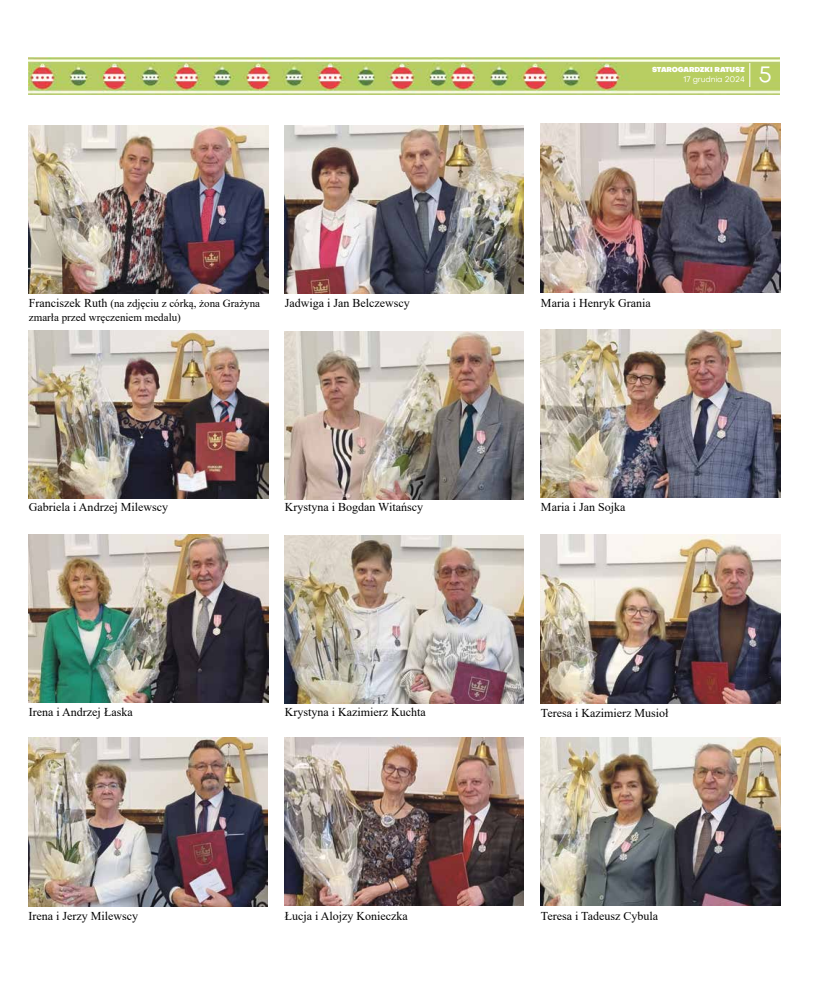
<style>
.page{position:relative;width:820px;height:993px;background:#fff}
.page>*{position:absolute;margin:0;border:0;box-sizing:border-box;transform-origin:0 0}
.t1{font:22px "Objectivity";color:#fff}
.t2{font:12px "Times New Roman";color:#000}
.t3{font:11px/13.2px "Times New Roman";color:#000}
.t4{font:8px "Objectivity";letter-spacing:-.02em;color:#fff}
.t5{font:900 7px "Objectivity";letter-spacing:-.02em;color:#fff}
.s1{font-size:12px}
</style>
<div class="page">
<img style="left:29px;top:57px;width:750px;height:37px">
<svg style="left:749px;top:63px;width:1px;height:24px"></svg>
<img style="left:540px;top:329px;width:240px;height:168px">
<img style="left:29px;top:126px;width:239px;height:168px">
<img style="left:540px;top:534px;width:240px;height:168px">
<img style="left:29px;top:330px;width:239px;height:168px">
<img style="left:540px;top:737px;width:240px;height:167px">
<img style="left:29px;top:534px;width:239px;height:168px">
<img style="left:28px;top:737px;width:239px;height:168px">
<img style="left:284px;top:126px;width:239px;height:168px">
<img style="left:284px;top:331px;width:239px;height:168px">
<img style="left:284px;top:535px;width:239px;height:168px">
<img style="left:284px;top:737px;width:239px;height:168px">
<img style="left:540px;top:124px;width:240px;height:168px">
<p class="t4" style="left:683px;top:73px;width:63px">17 grudnia 2024</p>
<h1 class="t1" style="left:757px;top:60px;width:16px">5</h1>
<p class="t5" style="left:651px;top:64px;width:94px">STAROGARDZKI RATUSZ</p>
<p class="t3" style="left:29px;top:297px;width:232px"><span class="s1">Franciszek Ruth</span> (na zdjęciu z córką, żona Grażyna zmarła przed wręczeniem medalu)</p>
<p class="t2" style="left:284px;top:295px;width:126px">Jadwiga i Jan Belczewscy</p>
<p class="t2" style="left:540px;top:294px;width:111px">Maria i Henryk Grania</p>
<p class="t2" style="left:29px;top:498px;width:140px">Gabriela i Andrzej Milewscy</p>
<p class="t2" style="left:284px;top:498px;width:140px">Krystyna i Bogdan Witańscy</p>
<p class="t2" style="left:540px;top:498px;width:86px">Maria i Jan Sojka</p>
<p class="t2" style="left:29px;top:702px;width:105px">Irena i Andrzej Łaska</p>
<p class="t2" style="left:284px;top:703px;width:142px">Krystyna i Kazimierz Kuchta</p>
<p class="t2" style="left:540px;top:704px;width:129px">Teresa i Kazimierz Musioł</p>
<p class="t2" style="left:28px;top:906px;width:111px">Irena i Jerzy Milewscy</p>
<p class="t2" style="left:284px;top:906px;width:124px">Łucja i Alojzy Konieczka</p>
<p class="t2" style="left:540px;top:907px;width:119px">Teresa i Tadeusz Cybula</p>
</div>
